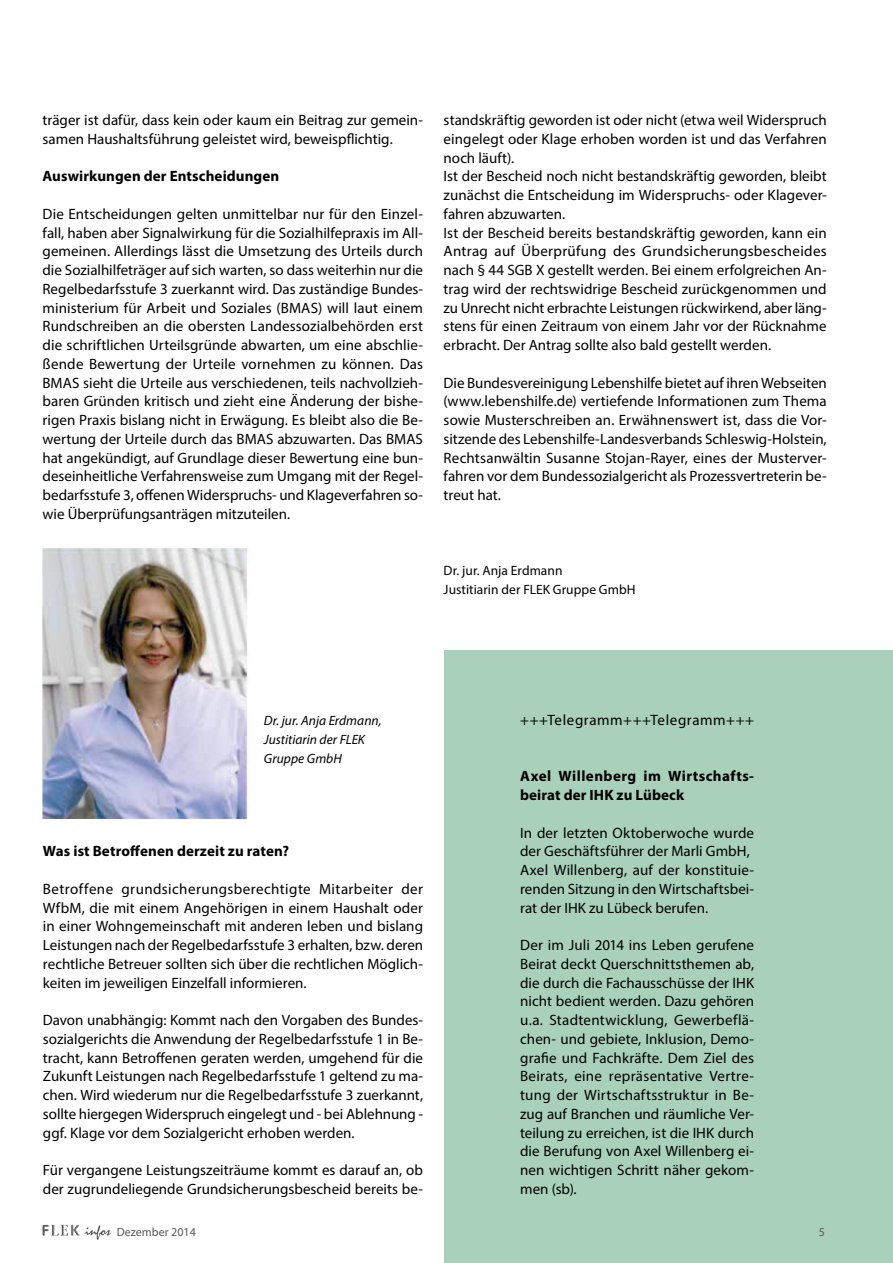
<style>
.page{position:relative;width:893px;height:1263px;background:#fff}
.page>*{position:absolute;margin:0;border:0;box-sizing:border-box;transform-origin:0 0}
.t1{font:15px/18.8px "Myriad Pro";color:#000;text-align:justify}
.t2{font:700 15px "Myriad Pro";letter-spacing:.01em;color:#000}
.t3{font:700 15px/18.8px "Myriad Pro";letter-spacing:.03em;color:#000}
.t4{font:15px "Myriad Pro";letter-spacing:.035em;color:#000}
.t5{font:italic 13.5px/18.8px "Myriad Pro";letter-spacing:.005em;color:#000}
.t6{font:13.5px/18.8px "Myriad Pro";color:#000}
.t7{font:12px "Myriad Pro";color:#58595b}
</style>
<div class="page">
<svg style="left:60px;top:1225px;width:8px;height:11px"></svg>
<svg style="left:84px;top:1225px;width:27px;height:15px"></svg>
<img style="left:42px;top:548px;width:206px;height:270px">
<div style="left:444px;top:650px;width:449px;height:613px;background:#a9d0bb"></div>
<p class="t1" style="left:43px;top:110px;width:382px">träger ist dafür, dass kein oder kaum ein Beitrag zur gemein&shy;samen Haushaltsführung geleistet wird, beweispflichtig.</p>
<p class="t2" style="left:43px;top:166px;width:238px">Auswirkungen der Entscheidungen</p>
<p class="t1" style="left:43px;top:204px;width:382px">Die Entscheidungen gelten unmittelbar nur für den Einzel&shy;fall, haben aber Signalwirkung für die Sozialhilfepraxis im All&shy;gemeinen. Allerdings lässt die Umsetzung des Urteils durch die Sozialhilfeträger auf sich warten, so dass weiterhin nur die Regelbedarfsstufe 3 zuerkannt wird. Das zuständige Bundes&shy;ministerium für Arbeit und Soziales (BMAS) will laut einem Rundschreiben an die obersten Landessozialbehörden erst die schriftlichen Urteilsgründe abwarten, um eine abschlie&shy;ßende Bewertung der Urteile vornehmen zu können. Das BMAS sieht die Urteile aus verschiedenen, teils nachvollzieh&shy;baren Gründen kritisch und zieht eine Änderung der bishe&shy;rigen Praxis bislang nicht in Erwägung. Es bleibt also die Be&shy;wertung der Urteile durch das BMAS abzuwarten. Das BMAS hat angekündigt, auf Grundlage dieser Bewertung eine bun&shy;deseinheitliche Verfahrensweise zum Umgang mit der Regel&shy;bedarfsstufe 3, offenen Widerspruchs- und Klageverfahren so&shy;wie Überprüfungsanträgen mitzuteilen.</p>
<p class="t1" style="left:444px;top:110px;width:385px;text-align:left">standskräftig geworden ist oder nicht (etwa weil Widerspruch eingelegt oder Klage erhoben worden ist und das Verfahren noch läuft).<br>Ist der Bescheid noch nicht bestandskräftig geworden, bleibt zunächst die Entscheidung im Widerspruchs- oder Klagever&shy;fahren abzuwarten.<br>Ist der Bescheid bereits bestandskräftig geworden, kann ein Antrag auf Überprüfung des Grundsicherungsbescheides nach § 44 SGB X gestellt werden. Bei einem erfolgreichen An&shy;trag wird der rechtswidrige Bescheid zurückgenommen und zu Unrecht nicht erbrachte Leistungen rückwirkend, aber läng&shy;stens für einen Zeitraum von einem Jahr vor der Rücknahme erbracht. Der Antrag sollte also bald gestellt werden.</p>
<p class="t1" style="left:444px;top:373px;width:385px">Die Bundesvereinigung Lebenshilfe bietet auf ihren Webseiten (www.lebenshilfe.de) vertiefende Informationen zum Thema sowie Musterschreiben an. Erwähnenswert ist, dass die Vor&shy;sitzende des Lebenshilfe-Landesverbands Schleswig-Holstein, Rechtsanwältin Susanne Stojan-Rayer, eines der Musterver&shy;fahren vor dem Bundessozialgericht als Prozessvertreterin be&shy;treut hat.</p>
<p class="t6" style="left:444px;top:561px;width:194px">Dr. jur. Anja Erdmann<br>Justitiarin der FLEK Gruppe GmbH</p>
<p class="t5" style="left:264px;top:711px;width:119px">Dr. jur. Anja Erdmann,<br>Justitiarin der FLEK<br>Gruppe GmbH</p>
<p class="t2" style="left:43px;top:841px;width:248px">Was ist Betroffenen derzeit zu raten?</p>
<p class="t1" style="left:43px;top:879px;width:382px">Betroffene grundsicherungsberechtigte Mitarbeiter der WfbM, die mit einem Angehörigen in einem Haushalt oder in einer Wohngemeinschaft mit anderen leben und bislang Leistungen nach der Regelbedarfsstufe 3 erhalten, bzw. deren rechtliche Betreuer sollten sich über die rechtlichen Möglich&shy;keiten im jeweiligen Einzelfall informieren.</p>
<p class="t1" style="left:43px;top:1010px;width:382px">Davon unabhängig: Kommt nach den Vorgaben des Bundes&shy;sozialgerichts die Anwendung der Regelbedarfsstufe 1 in Be&shy;tracht, kann Betroffenen geraten werden, umgehend für die Zukunft Leistungen nach Regelbedarfsstufe 1 geltend zu ma&shy;chen. Wird wiederum nur die Regelbedarfsstufe 3 zuerkannt, sollte hiergegen Widerspruch eingelegt und - bei Ablehnung - ggf. Klage vor dem Sozialgericht erhoben werden.</p>
<p class="t1" style="left:43px;top:1160px;width:382px">Für vergangene Leistungszeiträume kommt es darauf an, ob der zugrundeliegende Grundsicherungsbescheid bereits be-</p>
<p class="t7" style="left:117px;top:1224px;width:81px">Dezember 2014</p>
<p class="t4" style="left:520px;top:711px;width:235px">+++Telegramm+++Telegramm+++</p>
<p class="t3" style="left:520px;top:766px;width:235px">Axel Willenberg im Wirtschafts&shy;beirat der IHK zu Lübeck</p>
<p class="t1" style="left:520px;top:823px;width:235px;text-align:left">In der letzten Oktoberwoche wurde der Geschäftsführer der Marli GmbH, Axel Willenberg, auf der konstituie&shy;renden Sitzung in den Wirtschaftsbei&shy;rat der IHK zu Lübeck berufen.</p>
<p class="t1" style="left:520px;top:935px;width:236px">Der im Juli 2014 ins Leben gerufene Beirat deckt Querschnittsthemen ab, die durch die Fachausschüsse der IHK nicht bedient werden. Dazu gehören u.a. Stadtentwicklung, Gewerbeflä&shy;chen- und gebiete, Inklusion, Demo&shy;grafie und Fachkräfte. Dem Ziel des Beirats, eine repräsentative Vertre&shy;tung der Wirtschaftsstruktur in Be&shy;zug auf Branchen und räumliche Ver&shy;teilung zu erreichen, ist die IHK durch die Berufung von Axel Willenberg ei&shy;nen wichtigen Schritt näher gekom&shy;men (sb).</p>
<p class="t7" style="left:819px;top:1224px;width:8px">5</p>
</div>
